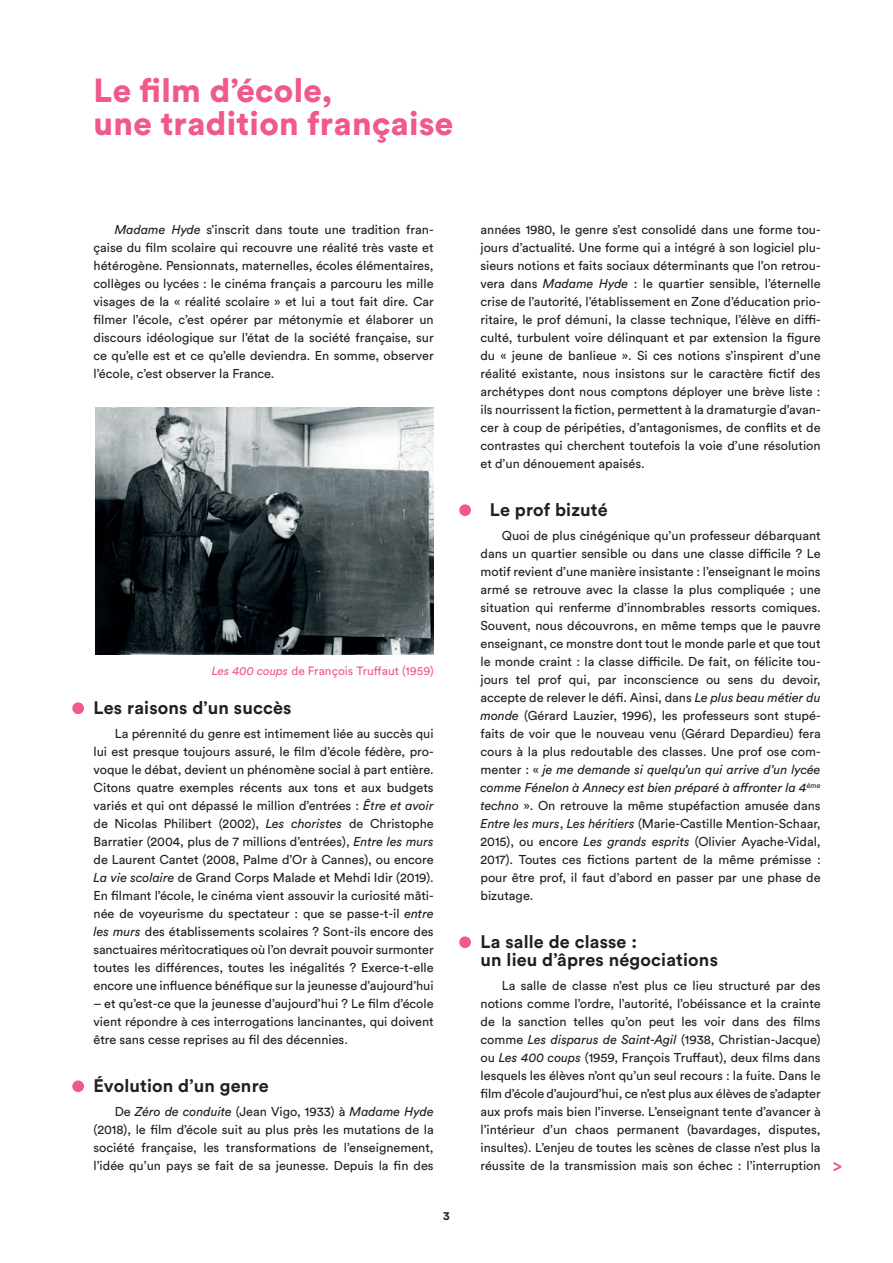
<style>
.page{position:relative;width:893px;height:1263px;background:#fff}
.page>*{position:absolute;margin:0;border:0;box-sizing:border-box;transform-origin:0 0}
._001_Grand_titre_jau{font:900 33px/33px "Circular Std";letter-spacing:.01em;color:#f05988}
._002_S_s-titre_puce{font:700 18px/18px "Circular Std";letter-spacing:.01em;color:#231f20}
._002_S_s-titre_puce-2{font:700 18px "Circular Std";color:#f05988}
._004_Texte_courant_M{font:12.75px/18px "Circular Std";color:#231f20;text-align:justify}
._004_Texte_courant_M-2{font:12px "Circular Std";color:#f05988}
.t1{font:700 12px "Circular Std";color:#231f20}
.s1{font-style:italic}
</style>
<div class="page">
<div style="left:72px;top:702px;width:12px;height:12px;background:#f05988;border-radius:50%"></div>
<div style="left:72px;top:1080px;width:12px;height:12px;background:#f05988;border-radius:50%"></div>
<div style="left:459px;top:504px;width:12px;height:12px;background:#f05988;border-radius:50%"></div>
<div style="left:459px;top:936px;width:12px;height:12px;background:#f05988;border-radius:50%"></div>
<img style="left:96px;top:407px;width:338px;height:248px">
<p class="_001_Grand_titre_jau" style="left:94px;top:73px;width:361px">Le film d’école,<br>une tradition française</p>
<p class="_004_Texte_courant_M" style="left:94px;top:220px;width:342px;text-indent:21px"><span class="s1">Madame Hyde</span> s’inscrit dans toute une tradition fran&shy;çaise du film scolaire qui recouvre une réalité très vaste et hétérogène. Pensionnats, maternelles, écoles élémentaires, collèges ou lycées : le cinéma français a parcouru les mille visages de la « réalité scolaire » et lui a tout fait dire. Car filmer l’école, c’est opérer par métonymie et élaborer un discours idéologique sur l’état de la société française, sur ce qu’elle est et ce qu’elle deviendra. En somme, observer l’école, c’est observer la France.</p>
<p class="_004_Texte_courant_M-2" style="left:212px;top:664px;width:223px"><span class="s1">Les 400 coups</span> de François Truffaut (1959)</p>
<p class="_002_S_s-titre_puce" style="left:94px;top:698px;width:199px">Les raisons d’un succès</p>
<p class="_004_Texte_courant_M" style="left:94px;top:724px;width:342px;text-indent:21px">La pérennité du genre est intimement liée au succès qui lui est presque toujours assuré, le film d’école fédère, pro&shy;voque le débat, devient un phénomène social à part entière.<br>Citons quatre exemples récents aux tons et aux budgets variés et qui ont dépassé le million d’entrées : <span class="s1">Être et avoir </span>de Nicolas Philibert (2002), <span class="s1">Les choristes</span> de Christophe Barratier (2004, plus de 7 millions d’entrées), <span class="s1">Entre les murs </span>de Laurent Cantet (2008, Palme d’Or à Cannes), ou encore <span class="s1">La vie scolaire</span> de Grand Corps Malade et Mehdi Idir (2019).<br>En filmant l’école, le cinéma vient assouvir la curiosité mâti&shy;née de voyeurisme du spectateur : que se passe-t-il <span class="s1">entre les murs</span> des établissements scolaires ? Sont-ils encore des sanctuaires méritocratiques où l’on devrait pouvoir surmonter toutes les différences, toutes les inégalités ? Exerce-t-elle encore une influence bénéfique sur la jeunesse d’aujourd’hui</p>
<p class="_004_Texte_courant_M" style="left:94px;top:994px;width:342px">– et qu’est-ce que la jeunesse d’aujourd’hui ? Le film d’école vient répondre à ces interrogations lancinantes, qui doivent être sans cesse reprises au fil des décennies.</p>
<p class="_002_S_s-titre_puce" style="left:94px;top:1076px;width:177px">Évolution d’un genre</p>
<p class="_004_Texte_courant_M" style="left:94px;top:1102px;width:342px;text-indent:21px">De <span class="s1">Zéro de conduite</span> (Jean Vigo, 1933) à <span class="s1">Madame Hyde </span>(2018), le film d’école suit au plus près les mutations de la société française, les transformations de l’enseignement, l’idée qu’un pays se fait de sa jeunesse. Depuis la fin des</p>
<p class="t1" style="left:443px;top:1208px;width:8px">3</p>
<p class="_004_Texte_courant_M" style="left:480px;top:220px;width:342px">années 1980, le genre s’est consolidé dans une forme tou&shy;jours d’actualité. Une forme qui a intégré à son logiciel plu&shy;sieurs notions et faits sociaux déterminants que l’on retrou&shy;vera dans <span class="s1">Madame Hyde</span> : le quartier sensible, l’éternelle crise de l’autorité, l’établissement en Zone d’éducation prio&shy;ritaire, le prof démuni, la classe technique, l’élève en diffi&shy;culté, turbulent voire délinquant et par extension la figure du « jeune de banlieue ». Si ces notions s’inspirent d’une réalité existante, nous insistons sur le caractère fictif des archétypes dont nous comptons déployer une brève liste : ils nourrissent la fiction, permettent à la dramaturgie d’avan&shy;cer à coup de péripéties, d’antagonismes, de conflits et de contrastes qui cherchent toutefois la voie d’une résolution et d’un dénouement apaisés.</p>
<p class="_002_S_s-titre_puce" style="left:490px;top:500px;width:120px">Le prof bizuté</p>
<p class="_004_Texte_courant_M" style="left:480px;top:526px;width:342px;text-indent:21px">Quoi de plus cinégénique qu’un professeur débarquant dans un quartier sensible ou dans une classe difficile ? Le motif revient d’une manière insistante : l’enseignant le moins armé se retrouve avec la classe la plus compliquée ; une situation qui renferme d’innombrables ressorts comiques.<br>Souvent, nous découvrons, en même temps que le pauvre enseignant, ce monstre dont tout le monde parle et que tout le monde craint : la classe difficile. De fait, on félicite tou&shy;jours tel prof qui, par inconscience ou sens du devoir, accepte de relever le défi. Ainsi, dans <span class="s1">Le plus beau métier du monde</span> (Gérard Lauzier, 1996), les professeurs sont stupé&shy;faits de voir que le nouveau venu (Gérard Depardieu) fera cours à la plus redoutable des classes. Une prof ose com&shy;menter : « <span class="s1">je me demande si quelqu’un qui arrive d’un lycée comme Fénelon à Annecy est bien préparé à affronter la 4</span><sup>ème </sup><span class="s1">techno</span> ». On retrouve la même stupéfaction amusée dans <span class="s1">Entre les murs</span>, <span class="s1">Les héritiers</span> (Marie-Castille Mention-Schaar, 2015), ou encore <span class="s1">Les grands esprits</span> (Olivier Ayache-Vidal, 2017). Toutes ces fictions partent de la même prémisse : pour être prof, il faut d’abord en passer par une phase de bizutage.</p>
<p class="_002_S_s-titre_puce" style="left:480px;top:932px;width:239px">La salle de classe :<br>un lieu d’âpres négociations</p>
<p class="_004_Texte_courant_M" style="left:480px;top:976px;width:342px;text-indent:21px">La salle de classe n’est plus ce lieu structuré par des notions comme l’ordre, l’autorité, l’obéissance et la crainte de la sanction telles qu’on peut les voir dans des films comme <span class="s1">Les disparus de Saint-Agil</span> (1938, Christian-Jacque) ou <span class="s1">Les 400 coups</span> (1959, François Truffaut), deux films dans lesquels les élèves n’ont qu’un seul recours : la fuite. Dans le film d’école d’aujourd’hui, ce n’est plus aux élèves de s’adapter aux profs mais bien l’inverse. L’enseignant tente d’avancer à l’intérieur d’un chaos permanent (bavardages, disputes, insultes). L’enjeu de toutes les scènes de classe n’est plus la réussite de la transmission mais son échec : l’interruption</p>
<p class="_002_S_s-titre_puce-2" style="left:833px;top:1154px;width:10px">&gt;</p>
</div>
